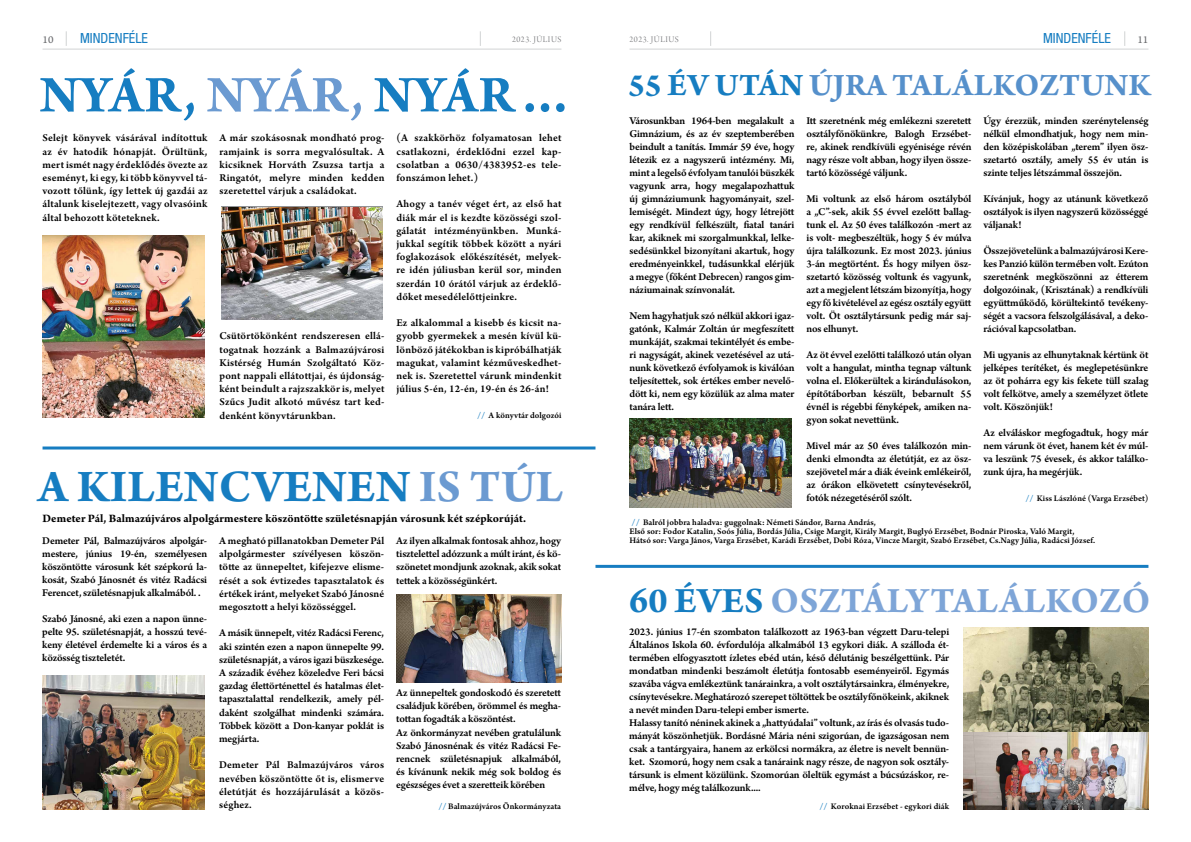
<style>
.page{position:relative;width:1191px;height:842px;background:#fff}
.page>*{position:absolute;margin:0;border:0;box-sizing:border-box;transform-origin:0 0}
.t1{font:700 54.8px "Arno Pro";letter-spacing:.015em;color:#167dc1}
.t2{font:700 48px "Arno Pro";letter-spacing:.01em;color:#167dc1}
.t3{font:700 37.8px "Arno Pro";letter-spacing:.01em;color:#7ea5d7}
.t4{font:700 33px "Arno Pro";letter-spacing:.01em;color:#5690cb}
.t5{font:condensed 14px "Helvetica Neue LT Pro";color:#167dc1}
.t6{font:700 12px "Arno Pro";letter-spacing:.005em;color:#000}
.t7{font:600 11px/13px "Arno Pro";letter-spacing:-.015em;color:#000;text-align:justify}
.t8{font:11px "Arno Pro Caption";color:#6d6e71}
.t9{font:600 9px/9px "Arno Pro";letter-spacing:.005em;color:#000}
.t10{font:9px "Arno Pro Light Display";letter-spacing:.055em;color:#6d6e71}
.s1{color:#167dc1}
.s2{color:#6b9ad1}
.s3{font-weight:700;color:#167dc1}
</style>
<div class="page">
<hr style="left:43px;top:49px;width:518px;height:1px;background:#d1d3d4">
<svg style="left:66px;top:31px;width:1px;height:15px"></svg>
<svg style="left:480px;top:31px;width:1px;height:15px"></svg>
<hr style="left:629px;top:49px;width:519px;height:1px;background:#d1d3d4">
<svg style="left:710px;top:31px;width:1px;height:15px"></svg>
<svg style="left:1124px;top:31px;width:1px;height:15px"></svg>
<hr style="left:595px;top:565px;width:553px;height:3px;background:#167dc1">
<hr style="left:43px;top:446px;width:552px;height:3px;background:#167dc1">
<img style="left:43px;top:235px;width:161px;height:183px">
<img style="left:221px;top:207px;width:162px;height:112px">
<img style="left:43px;top:676px;width:161px;height:134px">
<img style="left:397px;top:595px;width:164px;height:87px">
<img style="left:629px;top:419px;width:162px;height:88px">
<img style="left:963px;top:628px;width:185px;height:104px">
<img style="left:963px;top:732px;width:185px;height:78px">
<p class="t8" style="left:43px;top:33px;width:13px">10</p>
<p class="t5" style="left:80px;top:30px;width:69px">MINDENFÉLE</p>
<p class="t10" style="left:512px;top:34px;width:51px">2023. JÚLIUS</p>
<p class="t10" style="left:629px;top:34px;width:51px">2023. JÚLIUS</p>
<p class="t5" style="left:1043px;top:30px;width:69px">MINDENFÉLE</p>
<p class="t8" style="left:1137px;top:33px;width:12px">11</p>
<h3 class="t4" style="left:628px;top:66px;width:524px"><span class="s1">55 ÉV UTÁN</span> ÚJRA TALÁLKOZTUNK</h3>
<p class="t7" style="left:629px;top:114px;width:166px">Városunkban 1964-ben megalakult a Gimnázium, és az év szeptemberében beindult a tanítás. Immár 59 éve, hogy létezik ez a nagyszerű intézmény. Mi, mint a legelső évfolyam tanulói büszkék vagyunk arra, hogy megalapozhattuk új gimnáziumunk hagyományait, szel&shy;lemiségét. Mindezt úgy, hogy létrejött egy rendkívül felkészült, fiatal tanári kar, akiknek mi szorgalmunkkal, lelke&shy;sedésünkkel bizonyítani akartuk, hogy eredményeinkkel, tudásunkkal elérjük a megye (főként Debrecen) rangos gim&shy;náziumainak színvonalát.</p>
<p class="t7" style="left:629px;top:309px;width:166px">Nem hagyhatjuk szó nélkül akkori igaz&shy;gatónk, Kalmár Zoltán úr megfeszített munkáját, szakmai tekintélyét és embe&shy;ri nagyságát, akinek vezetésével az utá&shy;nunk következő évfolyamok is kiválóan teljesítettek, sok értékes ember nevelő&shy;dött ki, nem egy közülük az alma mater tanára lett.</p>
<h1 class="t1" style="left:40px;top:63px;width:534px">NYÁR, <span class="s2">NYÁR,</span> NYÁR…</h1>
<p class="t7" style="left:983px;top:115px;width:166px">Úgy érezzük, minden szerénytelenség nélkül elmondhatjuk, hogy nem min&shy;den középiskolában „terem” ilyen ös - szetartó osztály, amely 55 év után is szinte teljes létszámmal összejön.</p>
<p class="t7" style="left:983px;top:193px;width:166px">Kívánjuk, hogy az utánunk következő osztályok is ilyen nagyszerű közösséggé váljanak!</p>
<p class="t7" style="left:983px;top:245px;width:166px">Összejövetelünk a balmazújvárosi Kere&shy;kes Panzió külön termében volt. Ezúton szeretnénk megköszönni az étterem dolgozóinak, (Krisztának) a rendkívüli együttműködő, körültekintő tevékeny&shy;ségét a vacsora felszolgálásával, a deko&shy;rációval kapcsolatban.</p>
<p class="t7" style="left:983px;top:349px;width:166px">Mi ugyanis az elhunytaknak kértünk öt jelképes terítéket, és meglepetésünkre az öt pohárra egy kis fekete tüll szalag volt felkötve, amely a személyzet ötlete volt. Köszönjük!</p>
<p class="t7" style="left:983px;top:427px;width:166px">Az elváláskor megfogadtuk, hogy már nem várunk öt évet, hanem két év múl&shy;va leszünk 75 évesek, és akkor találko&shy;zunk újra, ha megérjük.</p>
<p class="t9" style="left:1025px;top:494px;width:125px"><span class="s3">//</span> Kiss Lászlóné (Varga Erzsébet)</p>
<p class="t7" style="left:806px;top:114px;width:166px">Itt szeretnénk még emlékezni szeretett osztályfőnökünkre, Balogh Erzsébet&shy;re, akinek rendkívüli egyénisége révén nagy része volt abban, hogy ilyen össze&shy;tartó közösségé váljunk.</p>
<p class="t7" style="left:806px;top:192px;width:166px">Mi voltunk az első három osztályból a „C”-sek, akik 55 évvel ezelőtt ballag&shy;tunk el. Az 50 éves találkozón -mert az is volt- megbeszéltük, hogy 5 év múlva újra találkozunk. Ez most 2023. június 3-án megtörtént. És hogy milyen ös - szetartó közösség voltunk és vagyunk, azt a megjelent létszám bizonyítja, hogy egy fő kivételével az egész osztály együtt volt. Öt osztálytársunk pedig már saj&shy;nos elhunyt.</p>
<p class="t7" style="left:806px;top:349px;width:166px">Az öt évvel ezelőtti találkozó után olyan volt a hangulat, mintha tegnap váltunk volna el. Előkerültek a kirándulásokon, építőtáborban készült, bebarnult 55 évnél is régebbi fényképek, amiken na&shy;gyon sokat nevettünk.</p>
<p class="t7" style="left:806px;top:440px;width:166px">Mivel már az 50 éves találkozón min&shy;denki elmondta az életútját, ez az ös - szejövetel már a diák éveink emlékeiről, az órákon elkövetett csínytevésekről, fotók nézegetéséről szólt.</p>
<p class="t7" style="left:396px;top:132px;width:166px">(A szakkörhöz folyamatosan lehet csatlakozni, érdeklődni ezzel kap&shy;csolatban a 0630/4383952-es tele&shy;fonszámon lehet.)</p>
<p class="t7" style="left:396px;top:198px;width:166px">Ahogy a tanév véget ért, az első hat diák már el is kezdte közösségi szol&shy;gálatát intézményünkben. Munká&shy;jukkal segítik többek között a nyári foglakozások előkészítését, melyek&shy;re idén júliusban kerül sor, minden szerdán 10 órától várjuk az érdeklő&shy;dőket mesedélelőttjeinkre.</p>
<p class="t7" style="left:396px;top:317px;width:166px">Ez alkalommal a kisebb és kicsit na&shy;gyobb gyermekek a mesén kívül kü&shy;lönböző játékokban is kipróbálhatják magukat, valamint kézműveskedhet&shy;nek is. Szeretettel várunk mindenkit július 5-én, 12-én, 19-én és 26-án!</p>
<p class="t9" style="left:477px;top:412px;width:86px"><span class="s3">//</span> A könyvtár dolgozói</p>
<p class="t7" style="left:43px;top:132px;width:166px">Selejt könyvek vásárával indítottuk az év hatodik hónapját. Örültünk, mert ismét nagy érdeklődés övezte az eseményt, ki egy, ki több könyvvel tá&shy;vozott tőlünk, így lettek új gazdái az általunk kiselejtezett, vagy olvasóink által behozott köteteknek.</p>
<p class="t7" style="left:219px;top:132px;width:166px">A már szokásosnak mondható prog&shy;ramjaink is sorra megvalósultak. A kicsiknek Horváth Zsuzsa tartja a Ringatót, melyre minden kedden szeretettel várjuk a családokat.</p>
<p class="t7" style="left:219px;top:330px;width:166px">Csütörtökönként rendszeresen ellá&shy;togatnak hozzánk a Balmazújvárosi Kistérség Humán Szolgáltató Köz&shy;pont nappali ellátottjai, és újdonság&shy;ként beindult a rajzszakkör is, melyet Szűcs Judit alkotó művész tart ked&shy;denként könyvtárunkban.</p>
<h2 class="t2" style="left:38px;top:459px;width:527px">A KILENCVENEN <span class="s2">IS TÚL</span></h2>
<p class="t6" style="left:43px;top:511px;width:485px">Demeter Pál, Balmazújváros alpolgármestere köszöntötte születésnapján városunk két szépkorúját.</p>
<p class="t9" style="left:629px;top:518px;width:467px"><span class="s3">//</span> Balról jobbra haladva: guggolnak: Németi Sándor, Barna András,<br>Első sor: Fodor Katalin, Soós Júlia, Bordás Júlia, Csige Margit, Király Margit, Buglyó Erzsébet, Bodnár Piroska, Való Margit,<br>Hátsó sor: Varga János, Varga Erzsébet, Karádi Erzsébet, Dobi Róza, Vincze Margit, Szabó Erzsébet, Cs.Nagy Júlia, Radácsi József.</p>
<p class="t7" style="left:42px;top:535px;width:166px">Demeter Pál, Balmazújváros alpolgár&shy;mestere, június 19-én, személyesen köszöntötte városunk két szépkorú la&shy;kosát, Szabó Jánosnét és vitéz Radácsi Ferencet, születésnapjuk alkalmából. .</p>
<p class="t7" style="left:42px;top:613px;width:166px">Szabó Jánosné, aki ezen a napon ünne&shy;pelte 95. születésnapját, a hosszú tevé&shy;keny életével érdemelte ki a város és a közösség tiszteletét.</p>
<p class="t7" style="left:219px;top:535px;width:166px">A megható pillanatokban Demeter Pál alpolgármester szívélyesen köszön&shy;tötte az ünnepeltet, kifejezve elisme&shy;rését a sok évtizedes tapasztalatok és értékek iránt, melyeket Szabó Jánosné megosztott a helyi közösséggel.</p>
<p class="t7" style="left:219px;top:627px;width:166px">A másik ünnepelt, vitéz Radácsi Ferenc, aki szintén ezen a napon ünnepelte 99. születésnapját, a város igazi büszkesége.<br>A századik évéhez közeledve Feri bácsi gazdag élettörténettel és hatalmas élet&shy;tapasztalattal rendelkezik, amely pél&shy;daként szolgálhat mindenki számára.<br>Többek között a Don-kanyar poklát is megjárta.</p>
<p class="t7" style="left:219px;top:759px;width:166px">Demeter Pál Balmazújváros város nevében köszöntötte őt is, elismerve életútját és hozzájárulását a közös&shy;séghez.</p>
<p class="t7" style="left:396px;top:535px;width:166px">Az ilyen alkalmak fontosak ahhoz, hogy tisztelettel adózzunk a múlt iránt, és kö&shy;szönetet mondjunk azoknak, akik sokat tettek a közösségünkért.</p>
<h3 class="t3" style="left:629px;top:579px;width:523px"><span class="s1">60 ÉVES</span> OSZTÁLYTALÁLKOZÓ</h3>
<p class="t7" style="left:629px;top:626px;width:321px;text-align:left">2023. június 17-én szombaton találkozott az 1963-ban végzett Daru-telepi Általános Iskola 60. évfordulója alkalmából 13 egykori diák. A szálloda ét&shy;termében elfogyasztott ízletes ebéd után, késő délutánig beszélgettünk. Pár mondatban mindenki beszámolt életútja fontosabb eseményeiről. Egymás szavába vágva emlékeztünk tanárainkra, a volt osztálytársainkra, élményekre, csínytevésekre. Meghatározó szerepet töltöttek be osztályfőnökeink, akiknek a nevét minden Daru-telepi ember ismerte.<br>Halassy tanító néninek akinek a „hattyúdalai” voltunk, az írás és olvasás tudo&shy;mányát köszönhetjük. Bordásné Mária néni szigorúan, de igazságosan nem csak a tantárgyaira, hanem az erkölcsi normákra, az életre is nevelt bennün&shy;ket. Szomorú, hogy nem csak a tanáraink nagy része, de nagyon sok osztály&shy;társunk is elment közülünk. Szomorúan öleltük egymást a búcsúzáskor, re&shy;mélve, hogy még találkozunk....</p>
<p class="t9" style="left:819px;top:802px;width:131px"><span class="s3">//</span> Koroknai Erzsébet - egykori diák</p>
<p class="t7" style="left:396px;top:687px;width:166px;text-align:left">Az ünnepeltek gondoskodó és szeretett családjuk körében, örömmel és megha&shy;tottan fogadták a köszöntést.<br>Az önkormányzat nevében gratulálunk Szabó Jánosnénak és vitéz Radácsi Fe&shy;rencnek születésnapjuk alkalmából, és kívánunk nekik még sok boldog és egészséges évet a szeretteik körében</p>
<p class="t9" style="left:438px;top:803px;width:124px"><span class="s3">//</span> Balmazújváros Önkormányzata</p>
</div>
